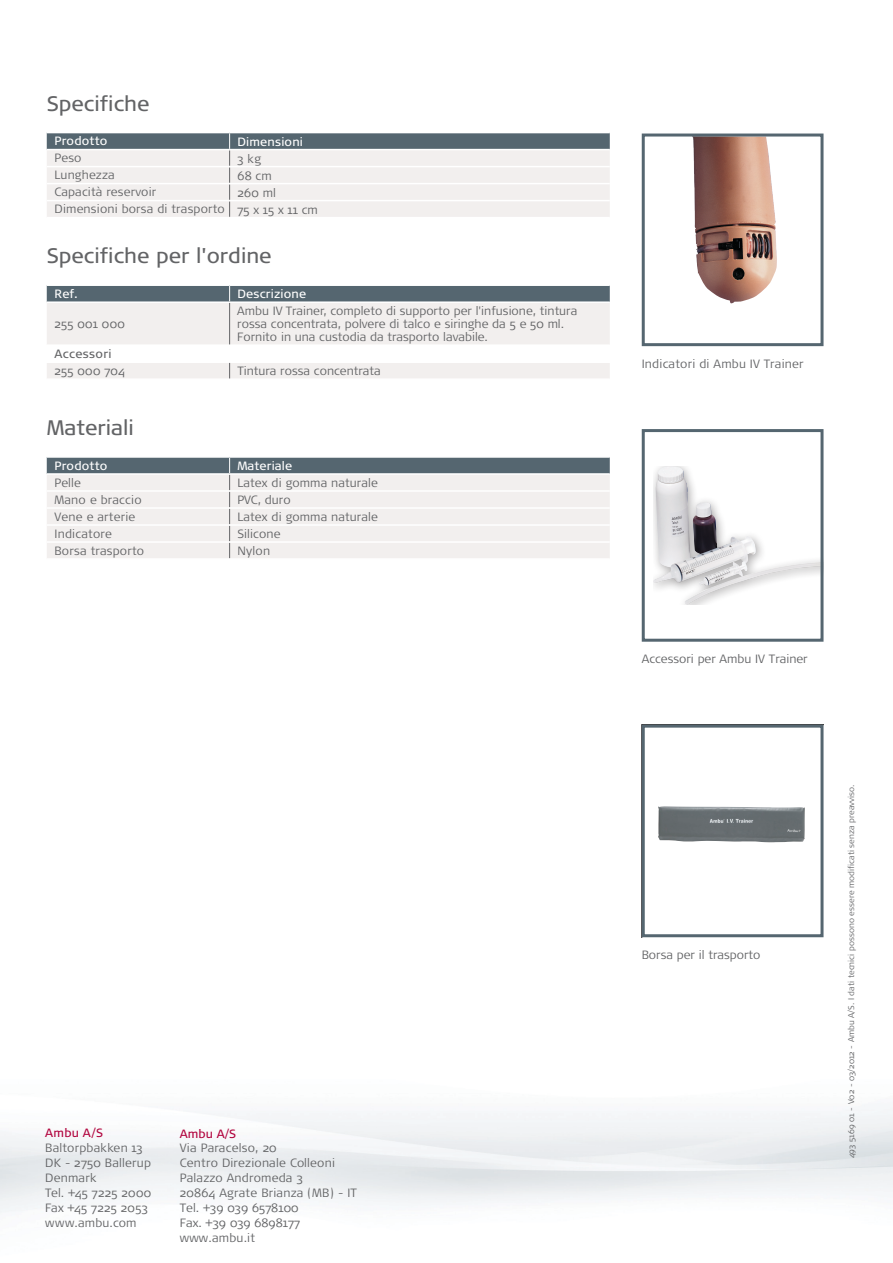
<style>
.page{position:relative;width:893px;height:1263px;background:#fff}
.page>*{position:absolute;margin:0;border:0;box-sizing:border-box;transform-origin:0 0}
.t1{font:21px "Signa OT";color:#636466}
.t2{font:300 12px/15px "Signa OT";letter-spacing:.01em;color:#636466}
.t3{font:12px "Signa OT";letter-spacing:.015em;color:#fff}
.t4{font:12px "Signa OT";letter-spacing:.01em;color:#b1043e}
.t5{font:12px "Signa OT";letter-spacing:.025em;color:#636466}
.t6{font:300 8.25px "Signa OT";color:#636466}
</style>
<div class="page">
<img style="left:693px;top:138px;width:84px;height:165px">
<div style="left:642px;top:134px;width:181px;height:212px;border:3px solid #556670"></div>
<img style="left:653px;top:466px;width:166px;height:139px">
<div style="left:642px;top:429px;width:181px;height:213px;border:3px solid #556670"></div>
<svg style="left:47px;top:457px;width:563px;height:101px;background:#dadbdb"></svg>
<svg style="left:47px;top:285px;width:563px;height:94px"></svg>
<hr style="left:229px;top:303px;width:1px;height:41px;background:#636466">
<svg style="left:47px;top:133px;width:563px;height:84px;background:#d5d6d7"></svg>
<div style="left:642px;top:725px;width:181px;height:212px;border:3px solid #556670"></div>
<img style="left:658px;top:806px;width:147px;height:36px">
<h1 class="t1" style="left:47px;top:91px;width:104px">Specifiche</h1>
<p class="t3" style="left:55px;top:134px;width:54px">Prodotto</p>
<p class="t3" style="left:237px;top:134px;width:67px">Dimensioni</p>
<p class="t2" style="left:55px;top:150px;width:29px">Peso</p>
<p class="t2" style="left:237px;top:151px;width:25px">3 kg</p>
<p class="t2" style="left:55px;top:167px;width:62px">Lunghezza</p>
<p class="t2" style="left:237px;top:168px;width:36px">68 cm</p>
<p class="t2" style="left:55px;top:184px;width:103px">Capacità reservoir</p>
<p class="t2" style="left:55px;top:184px;width:265px;line-height:16.6px;text-indent:183px">260 ml<br>Dimensioni borsa di trasporto 75 x 15 x 11 cm</p>
<h1 class="t1" style="left:47px;top:244px;width:226px">Specifiche per l'ordine</h1>
<p class="t3" style="left:55px;top:287px;width:25px">Ref.</p>
<p class="t3" style="left:237px;top:287px;width:70px">Descrizione</p>
<p class="t2" style="left:55px;top:316px;width:72px">255 001 000</p>
<p class="t2" style="left:237px;top:304px;width:341px;line-height:13.4px">Ambu IV Trainer, completo di supporto per l'infusione, tintura rossa concentrata, polvere di talco e siringhe da 5 e 50 ml.<br>Fornito in una custodia da trasporto lavabile.</p>
<p class="t5" style="left:55px;top:347px;width:58px">Accessori</p>
<p class="t2" style="left:55px;top:363px;width:72px">255 000 704</p>
<p class="t2" style="left:237px;top:363px;width:145px">Tintura rossa concentrata</p>
<h1 class="t1" style="left:47px;top:415px;width:89px">Materiali</h1>
<p class="t3" style="left:55px;top:458px;width:54px">Prodotto</p>
<p class="t3" style="left:237px;top:458px;width:56px">Materiale</p>
<p class="t2" style="left:55px;top:475px;width:28px">Pelle</p>
<p class="t2" style="left:237px;top:475px;width:142px">Latex di gomma naturale</p>
<p class="t2" style="left:55px;top:492px;width:89px">Mano e braccio</p>
<p class="t2" style="left:237px;top:492px;width:55px">PVC, duro</p>
<p class="t2" style="left:55px;top:509px;width:82px">Vene e arterie</p>
<p class="t2" style="left:237px;top:509px;width:142px">Latex di gomma naturale</p>
<p class="t2" style="left:55px;top:526px;width:59px">Indicatore</p>
<p class="t2" style="left:237px;top:526px;width:45px">Silicone</p>
<p class="t2" style="left:55px;top:543px;width:91px">Borsa trasporto</p>
<p class="t2" style="left:237px;top:543px;width:34px">Nylon</p>
<p class="t4" style="left:45px;top:1126px;width:59px">Ambu A/S</p>
<p class="t2" style="left:45px;top:1140px;width:108px">Baltorpbakken 13<br>DK - 2750 Ballerup<br>Denmark<br>Tel. +45 7225 2000<br>Fax +45 7225 2053 www.ambu.com</p>
<p class="t4" style="left:180px;top:1126px;width:58px">Ambu A/S</p>
<p class="t2" style="left:180px;top:1141px;width:179px">Via Paracelso, 20<br>Centro Direzionale Colleoni<br>Palazzo Andromeda 3<br>20864 Agrate Brianza (MB) - IT<br>Tel. +39 039 6578100<br>Fax. +39 039 6898177 www.ambu.it</p>
<p class="t2" style="left:642px;top:356px;width:163px">Indicatori di Ambu IV Trainer</p>
<p class="t2" style="left:642px;top:652px;width:167px">Accessori per Ambu IV Trainer</p>
<p class="t2" style="left:642px;top:947px;width:120px">Borsa per il trasporto</p>
<p class="t6" style="left:846px;top:1158px;width:375px;rotate:-90deg">493 5169 01 - V02 - 03/2012 - Ambu A/S. I dati tecnici possono essere modificati senza preavviso.</p>
</div>
